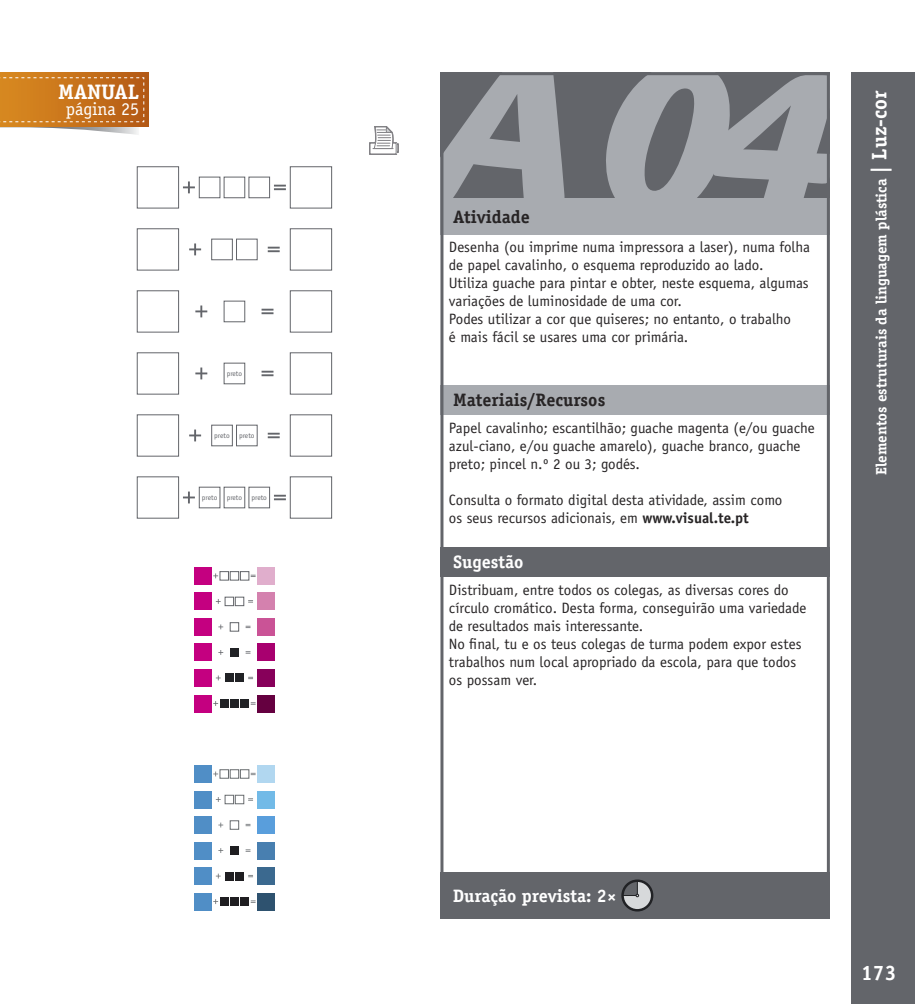
<style>
.page{position:relative;width:915px;height:1004px;background:#fff}
.page>*{position:absolute;margin:0;border:0;box-sizing:border-box;transform-origin:0 0}
.t1{font:700 21px "Officina Serif Std";color:#fff}
.t2{font:700 18px "Officina Serif Std";color:#272425}
.t3{font:700 18px "Officina Serif Std";color:#fff}
.t4{font:18px "Officina Serif Std";color:#fff}
.t5{font:15px/18px "Officina Sans Std";color:#272425}
.t6{font:700 15px "Officina Serif Std";color:#fff}
.t7{font:7.35px "Officina Sans Std";color:#63656a}
.s1{font-size:21px}
.s2{font-weight:700}
</style>
<div class="page">
<div style="left:850px;top:72px;width:64px;height:931px;background:#63656a"></div>
<div style="left:224px;top:301px;width:21px;height:21px;border:1px solid #63656a"></div>
<div style="left:137px;top:290px;width:42px;height:42px;border:1px solid #63656a"></div>
<div style="left:290px;top:290px;width:42px;height:42px;border:1px solid #63656a"></div>
<div style="left:211px;top:239px;width:22px;height:21px;border:1px solid #63656a"></div>
<div style="left:236px;top:239px;width:21px;height:21px;border:1px solid #63656a"></div>
<div style="left:137px;top:228px;width:42px;height:42px;border:1px solid #63656a"></div>
<div style="left:290px;top:228px;width:42px;height:42px;border:1px solid #63656a"></div>
<div style="left:224px;top:177px;width:21px;height:21px;border:1px solid #63656a"></div>
<div style="left:199px;top:177px;width:21px;height:21px;border:1px solid #63656a"></div>
<div style="left:248px;top:177px;width:22px;height:21px;border:1px solid #63656a"></div>
<div style="left:137px;top:166px;width:42px;height:42px;border:1px solid #63656a"></div>
<div style="left:290px;top:166px;width:42px;height:42px;border:1px solid #63656a"></div>
<div style="left:224px;top:363px;width:21px;height:21px;border:1px solid #63656a"></div>
<div style="left:137px;top:352px;width:42px;height:42px;border:1px solid #63656a"></div>
<div style="left:290px;top:352px;width:42px;height:42px;border:1px solid #63656a"></div>
<div style="left:211px;top:425px;width:22px;height:21px;border:1px solid #63656a"></div>
<div style="left:236px;top:425px;width:21px;height:21px;border:1px solid #63656a"></div>
<div style="left:137px;top:414px;width:42px;height:42px;border:1px solid #63656a"></div>
<div style="left:290px;top:414px;width:42px;height:42px;border:1px solid #63656a"></div>
<div style="left:224px;top:487px;width:21px;height:21px;border:1px solid #63656a"></div>
<div style="left:199px;top:487px;width:21px;height:21px;border:1px solid #63656a"></div>
<div style="left:248px;top:487px;width:22px;height:21px;border:1px solid #63656a"></div>
<div style="left:137px;top:476px;width:42px;height:42px;border:1px solid #63656a"></div>
<div style="left:290px;top:476px;width:42px;height:42px;border:1px solid #63656a"></div>
<svg style="left:183px;top:181px;width:12px;height:12px"></svg>
<svg style="left:274px;top:185px;width:12px;height:5px"></svg>
<svg style="left:189px;top:243px;width:12px;height:12px"></svg>
<svg style="left:268px;top:247px;width:11px;height:5px"></svg>
<svg style="left:195px;top:305px;width:12px;height:12px"></svg>
<svg style="left:261px;top:309px;width:12px;height:5px"></svg>
<svg style="left:195px;top:367px;width:12px;height:12px"></svg>
<svg style="left:261px;top:371px;width:12px;height:5px"></svg>
<svg style="left:189px;top:429px;width:12px;height:12px"></svg>
<svg style="left:268px;top:433px;width:11px;height:5px"></svg>
<svg style="left:183px;top:491px;width:12px;height:12px"></svg>
<svg style="left:274px;top:495px;width:12px;height:5px"></svg>
<div style="left:230px;top:820px;width:9px;height:9px;border:1px solid #686c6f"></div>
<div style="left:194px;top:816px;width:17px;height:17px;background:#508ec6"></div>
<div style="left:257px;top:816px;width:17px;height:17px;background:#599edc"></div>
<div style="left:225px;top:795px;width:9px;height:8px;border:1px solid #686c6f"></div>
<div style="left:235px;top:795px;width:9px;height:8px;border:1px solid #686c6f"></div>
<div style="left:194px;top:791px;width:17px;height:17px;background:#508ec6"></div>
<div style="left:257px;top:791px;width:17px;height:17px;background:#72bae7"></div>
<div style="left:230px;top:769px;width:9px;height:9px;border:1px solid #686c6f"></div>
<div style="left:220px;top:769px;width:8px;height:9px;border:1px solid #686c6f"></div>
<div style="left:240px;top:769px;width:9px;height:9px;border:1px solid #686c6f"></div>
<div style="left:194px;top:765px;width:17px;height:17px;background:#508ec6"></div>
<div style="left:257px;top:765px;width:17px;height:17px;background:#b1d7f0"></div>
<div style="left:230px;top:846px;width:8px;height:8px;background:#1f1e21"></div>
<div style="left:194px;top:842px;width:17px;height:17px;background:#508ec6"></div>
<div style="left:257px;top:842px;width:17px;height:17px;background:#487fb0"></div>
<div style="left:225px;top:871px;width:8px;height:9px;background:#1f1e21"></div>
<div style="left:235px;top:871px;width:9px;height:9px;background:#1f1e21"></div>
<div style="left:194px;top:867px;width:17px;height:17px;background:#508ec6"></div>
<div style="left:257px;top:867px;width:17px;height:17px;background:#3b698f"></div>
<div style="left:230px;top:897px;width:8px;height:8px;background:#1f1e21"></div>
<div style="left:220px;top:897px;width:8px;height:8px;background:#1f1e21"></div>
<div style="left:240px;top:897px;width:9px;height:8px;background:#1f1e21"></div>
<div style="left:194px;top:893px;width:17px;height:17px;background:#508ec6"></div>
<div style="left:257px;top:893px;width:17px;height:17px;background:#2e526f"></div>
<svg style="left:213px;top:771px;width:5px;height:5px"></svg>
<svg style="left:250px;top:772px;width:5px;height:3px"></svg>
<svg style="left:216px;top:797px;width:5px;height:5px"></svg>
<svg style="left:218px;top:822px;width:5px;height:5px"></svg>
<svg style="left:245px;top:823px;width:5px;height:3px"></svg>
<svg style="left:218px;top:848px;width:5px;height:5px"></svg>
<svg style="left:216px;top:873px;width:5px;height:5px"></svg>
<svg style="left:213px;top:899px;width:5px;height:5px"></svg>
<div style="left:230px;top:622px;width:9px;height:9px;border:1px solid #63656a"></div>
<div style="left:194px;top:618px;width:17px;height:17px;background:#c40080"></div>
<div style="left:257px;top:618px;width:17px;height:17px;background:#ca5396"></div>
<div style="left:225px;top:597px;width:9px;height:8px;border:1px solid #63656a"></div>
<div style="left:235px;top:597px;width:9px;height:8px;border:1px solid #63656a"></div>
<div style="left:194px;top:593px;width:17px;height:17px;background:#c40080"></div>
<div style="left:257px;top:593px;width:17px;height:17px;background:#d481ae"></div>
<div style="left:230px;top:571px;width:9px;height:9px;border:1px solid #63656a"></div>
<div style="left:220px;top:571px;width:8px;height:9px;border:1px solid #63656a"></div>
<div style="left:240px;top:571px;width:9px;height:9px;border:1px solid #63656a"></div>
<div style="left:194px;top:567px;width:17px;height:17px;background:#c40080"></div>
<div style="left:257px;top:567px;width:17px;height:17px;background:#e0aecc"></div>
<div style="left:230px;top:648px;width:8px;height:8px;background:#212225"></div>
<div style="left:194px;top:644px;width:17px;height:17px;background:#c40080"></div>
<div style="left:257px;top:644px;width:17px;height:17px;background:#a8006f"></div>
<div style="left:225px;top:673px;width:8px;height:9px;background:#212225"></div>
<div style="left:235px;top:673px;width:9px;height:9px;background:#212225"></div>
<div style="left:194px;top:669px;width:17px;height:17px;background:#c40080"></div>
<div style="left:257px;top:669px;width:17px;height:17px;background:#87005a"></div>
<div style="left:230px;top:699px;width:8px;height:8px;background:#212225"></div>
<div style="left:220px;top:699px;width:8px;height:8px;background:#212225"></div>
<div style="left:240px;top:699px;width:9px;height:8px;background:#212225"></div>
<div style="left:194px;top:695px;width:17px;height:17px;background:#c40080"></div>
<div style="left:257px;top:695px;width:17px;height:17px;background:#650040"></div>
<svg style="left:213px;top:573px;width:5px;height:5px"></svg>
<svg style="left:250px;top:574px;width:5px;height:3px"></svg>
<svg style="left:216px;top:599px;width:5px;height:5px"></svg>
<svg style="left:218px;top:624px;width:5px;height:5px"></svg>
<svg style="left:245px;top:625px;width:5px;height:3px"></svg>
<svg style="left:218px;top:650px;width:5px;height:5px"></svg>
<svg style="left:216px;top:675px;width:5px;height:5px"></svg>
<svg style="left:248px;top:676px;width:5px;height:3px"></svg>
<svg style="left:213px;top:701px;width:5px;height:5px"></svg>
<div style="left:440px;top:872px;width:389px;height:46px;background:#63656a"></div>
<svg style="left:624px;top:882px;width:28px;height:28px"></svg>
<div style="left:621px;top:879px;width:32px;height:32px;border:2px solid #212225;border-radius:50%"></div>
<div style="left:440px;top:198px;width:389px;height:36px;background:#a8abb0"></div>
<div style="left:440px;top:385px;width:389px;height:29px;background:#a8abb0"></div>
<div style="left:440px;top:547px;width:389px;height:29px;background:#63656a"></div>
<div style="left:440px;top:72px;width:389px;height:846px;border:3px solid #63656a"></div>
<img style="left:16px;top:126px;width:123px;height:9px">
<svg style="left:0;top:72px;width:148px;height:54px;background:#c5721e"></svg>
<svg style="left:0;top:77px;width:144px;height:45px;background:#c8761f"></svg>
<svg style="left:369px;top:126px;width:29px;height:29px"></svg>
<svg style="left:440px;top:72px;width:390px;height:152px"></svg>
<h1 class="t1" style="left:58px;top:78px;width:82px">MANUAL</h1>
<p class="t4" style="left:66px;top:98px;width:75px">página 25</p>
<p class="t6" style="left:871px;top:475px;width:386px;rotate:-90deg">Elementos estruturais da linguagem plástica <span class="s1">| Luz-cor</span></p>
<p class="t2" style="left:453px;top:205px;width:78px">Atividade</p>
<p class="t5" style="left:449px;top:238px;width:362px">Desenha (ou imprime numa impressora a laser), numa folha de papel cavalinho, o esquema reproduzido ao lado.<br>Utiliza guache para pintar e obter, neste esquema, algumas variações de luminosidade de uma cor.<br>Podes utilizar a cor que quiseres; no entanto, o trabalho<br>é mais fácil se usares uma cor primária.</p>
<p class="t7" style="left:227px;top:369px;width:17px">preto</p>
<p class="t2" style="left:453px;top:389px;width:153px">Materiais/Recursos</p>
<p class="t5" style="left:449px;top:418px;width:367px">Papel cavalinho; escantilhão; guache magenta (e/ou guache azul-ciano, e/ou guache amarelo), guache branco, guache preto; pincel n.º 2 ou 3; godés.</p>
<p class="t5" style="left:449px;top:490px;width:335px">Consulta o formato digital desta atividade, assim como os seus recursos adicionais, em <span class="s2">www.visual.te.pt</span></p>
<p class="t7" style="left:214px;top:431px;width:17px">preto</p>
<p class="t7" style="left:239px;top:431px;width:17px">preto</p>
<p class="t7" style="left:202px;top:493px;width:17px">preto</p>
<p class="t7" style="left:227px;top:493px;width:17px">preto</p>
<p class="t7" style="left:251px;top:493px;width:17px">preto</p>
<p class="t3" style="left:453px;top:551px;width:72px">Sugestão</p>
<p class="t5" style="left:449px;top:580px;width:359px">Distribuam, entre todos os colegas, as diversas cores do círculo cromático. Desta forma, conseguirão uma variedade de resultados mais interessante.<br>No final, tu e os teus colegas de turma podem expor estes trabalhos num local apropriado da escola, para que todos os possam ver.</p>
<p class="t3" style="left:453px;top:884px;width:165px">Duração prevista: 2×</p>
<h1 class="t1" style="left:861px;top:959px;width:37px">173</h1>
</div>
